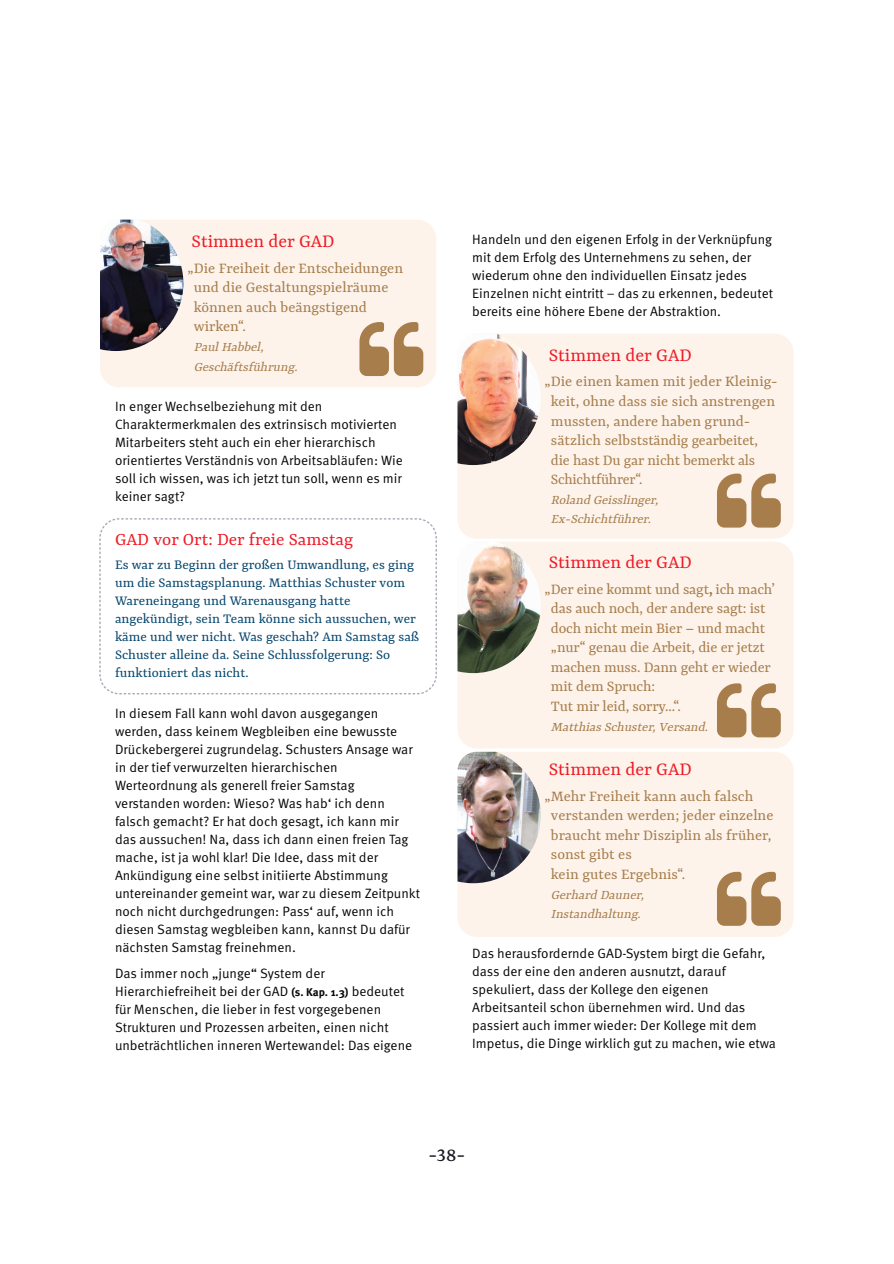
<style>
.page{position:relative;width:894px;height:1264px;background:#fff}
.page>*{position:absolute;margin:0;border:0;box-sizing:border-box;transform-origin:0 0}
.t1{font:22.5px "Rasa";color:#17141f}
.t2{font:20.25px "Rasa";color:#ee1c27}
.t3{font:19.5px "Rasa";color:#ee1c27}
.t4{font:16.5px/19.5px "Rasa";color:#a67d4b}
.t5{font:15px/18px "Rasa";color:#06466e}
.t6{font:italic 14.25px/19.5px "Rasa";color:#a67d4b}
.t7{font:13.5px/18px "Meta OT Norm";color:#050504}
.s1{font-family:"Meta OT";font-weight:700;font-size:11.25px}
.s2{font-weight:700}
</style>
<div class="page">
<div style="left:100px;top:220px;width:336px;height:167px;background:#fdf3eb;border-radius:19px"></div>
<svg style="left:359px;top:322px;width:64px;height:54px"></svg>
<img style="left:100px;top:219px;width:83px;height:132px">
<div style="left:457px;top:751px;width:336px;height:185px;background:#fdf3eb;border-radius:19px"></div>
<svg style="left:717px;top:871px;width:63px;height:54px"></svg>
<img style="left:457px;top:751px;width:83px;height:132px">
<div style="left:457px;top:333px;width:336px;height:205px;background:#fdf3eb;border-radius:19px"></div>
<svg style="left:717px;top:473px;width:63px;height:54px"></svg>
<img style="left:457px;top:333px;width:83px;height:132px">
<div style="left:457px;top:541px;width:336px;height:207px;background:#fdf3eb;border-radius:19px"></div>
<svg style="left:717px;top:683px;width:63px;height:54px"></svg>
<img style="left:457px;top:541px;width:83px;height:132px">
<div style="left:99px;top:518px;width:338px;height:176px;border:1px dashed #a9acb8;border-radius:19px"></div>
<h2 class="t2" style="left:191px;top:232px;width:144px">Stimmen der GAD</h2>
<p class="t4" style="left:194px;top:259px;width:211px;text-indent:-6px">„Die Freiheit der Entscheidungen und die Gestaltungspielräume können auch beängstigend wirken“.</p>
<p class="t6" style="left:194px;top:338px;width:108px">Paul Habbel,<br>Geschäftsführung.</p>
<p class="t7" style="left:115px;top:398px;width:289px">In enger Wechselbeziehung mit den Charaktermerkmalen des extrinsisch motivierten Mitarbeiters steht auch ein eher hierarchisch orientiertes Verständnis von Arbeitsabläufen: Wie soll ich wissen, was ich jetzt tun soll, wenn es mir keiner sagt?</p>
<h3 class="t3" style="left:115px;top:531px;width:239px">GAD vor Ort: Der freie Samstag</h3>
<p class="t5" style="left:115px;top:557px;width:305px">Es war zu Beginn der großen Umwandlung, es ging um die Samstagsplanung. Matthias Schuster vom Wareneingang und Warenausgang hatte angekündigt, sein Team könne sich aussuchen, wer käme und wer nicht. Was geschah? Am Samstag saß Schuster alleine da. Seine Schlussfolgerung: So funktioniert das nicht.</p>
<p class="t7" style="left:115px;top:705px;width:306px">In diesem Fall kann wohl davon ausgegangen werden, dass keinem Wegbleiben eine bewusste Drückebergerei zugrundelag. Schusters Ansage war in der tief verwurzelten hierarchischen Werteordnung als generell freier Samstag verstanden worden: Wieso? Was hab‘ ich denn falsch gemacht? Er hat doch gesagt, ich kann mir das aussuchen! Na, dass ich dann einen freien Tag mache, ist ja wohl klar! Die Idee, dass mit der Ankündigung eine selbst initiierte Abstimmung untereinander gemeint war, war zu diesem Zeitpunkt noch nicht durchgedrungen: Pass‘ auf, wenn ich diesen Samstag wegbleiben kann, kannst Du dafür nächsten Samstag freinehmen.</p>
<p class="t7" style="left:115px;top:964px;width:298px">Das immer noch „junge“ System der Hierarchiefreiheit bei der GAD <span class="s1">(s. Kap. 1.3)</span> bedeutet für Menschen, die lieber in fest vorgegebenen Strukturen und Prozessen arbeiten, einen nicht unbeträchtlichen inneren Wertewandel: Das eigene</p>
<p class="t7" style="left:472px;top:231px;width:302px">Handeln und den eigenen Erfolg in der Verknüpfung mit dem Erfolg des Unternehmens zu sehen, der wiederum ohne den individuellen Einsatz jedes Einzelnen nicht eintritt – das zu erkennen, bedeutet bereits eine höhere Ebene der Abstraktion.</p>
<h2 class="t2" style="left:548px;top:346px;width:144px">Stimmen der GAD</h2>
<p class="t4" style="left:550px;top:373px;width:228px;text-indent:-6px">„Die einen kamen mit jeder Kleinig&shy;keit, ohne dass sie sich anstrengen mussten, andere haben grund&shy;sätzlich selbstständig gearbeitet, die hast Du gar nicht bemerkt als<br>Schichtführer“.</p>
<p class="t6" style="left:550px;top:491px;width:112px">Roland Geisslinger,<br>Ex-Schichtführer.</p>
<h2 class="t2" style="left:548px;top:553px;width:144px">Stimmen der GAD</h2>
<p class="t4" style="left:550px;top:580px;width:225px;text-indent:-6px">„Der eine kommt und sagt<span class="s2">,</span> ich mach’ das auch noch, der andere sagt: ist doch nicht mein Bier – und macht „nur“ genau die Arbeit, die er jetzt machen muss. Dann geht er wieder mit dem Spruch:<br>Tut mir leid, sorry...“.</p>
<p class="t6" style="left:550px;top:717px;width:161px">Matthias Schuster, Versand.</p>
<h2 class="t2" style="left:548px;top:760px;width:144px">Stimmen der GAD</h2>
<p class="t4" style="left:550px;top:787px;width:224px;text-indent:-6px">„Mehr Freiheit kann auch falsch verstanden werden; jeder einzelne braucht mehr Disziplin als früher, sonst gibt es<br>kein gutes Ergebnis“.</p>
<p class="t6" style="left:550px;top:885px;width:97px">Gerhard Dauner,<br>Instandhaltung.</p>
<p class="t7" style="left:472px;top:945px;width:305px">Das herausfordernde GAD-System birgt die Gefahr, dass der eine den anderen ausnutzt, darauf spekuliert, dass der Kollege den eigenen Arbeitsanteil schon übernehmen wird. Und das passiert auch immer wieder: Der Kollege mit dem Impetus, die Dinge wirklich gut zu machen, wie etwa</p>
<h1 class="t1" style="left:428px;top:1144px;width:38px">-38-</h1>
</div>
